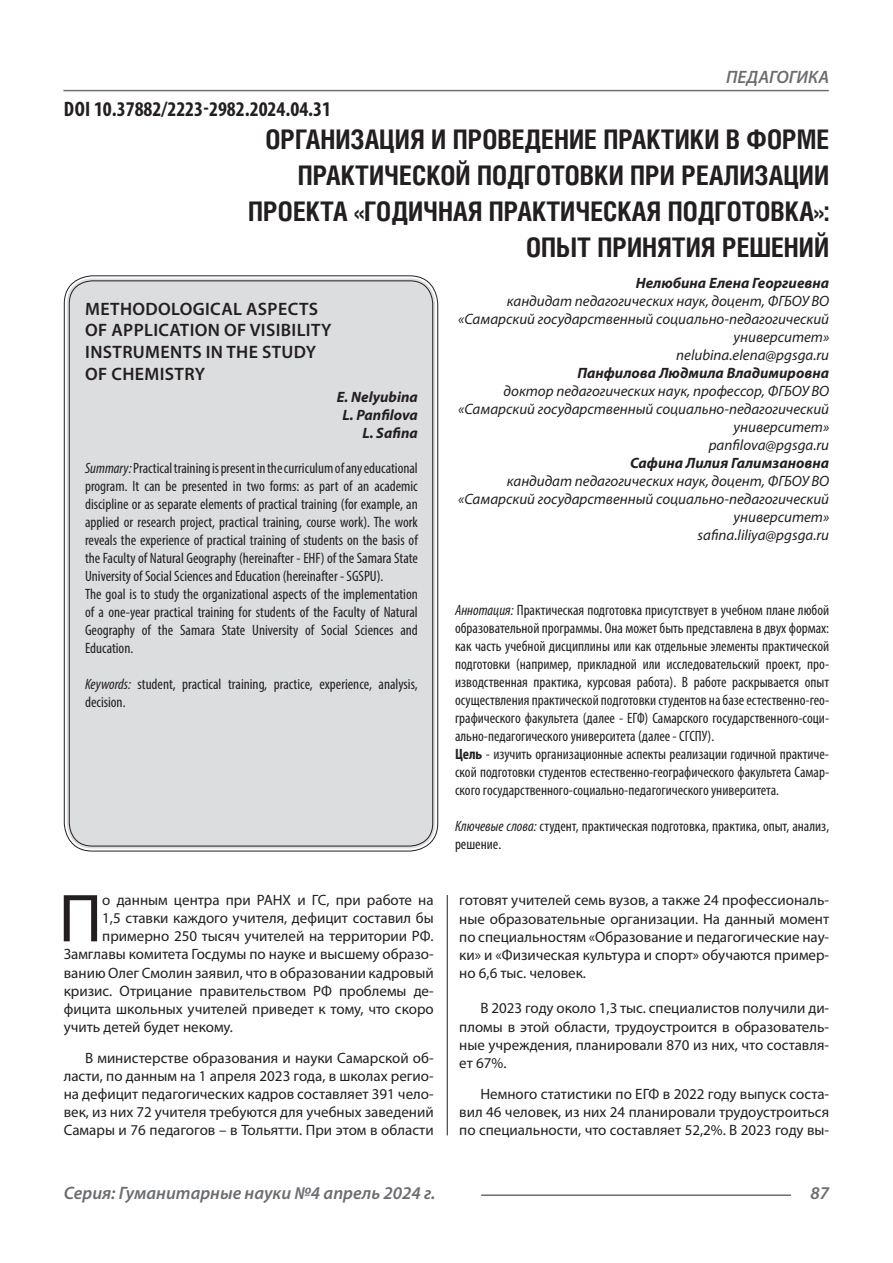
<style>
.page{position:relative;width:893px;height:1263px;background:#fff}
.page>*{position:absolute;margin:0;border:0;box-sizing:border-box;transform-origin:0 0}
.Статья_текст_первый{font:68.4px "Myriad Pro";color:#231f20}
.Статья_название{font:700 27px/36px "Helios Cond C";color:#231f20;text-align:right}
.ДОИ{font:700 condensed 21px "Myriad Pro";color:#231f20}
.Статья_название_англ{font:600 18px/21.6px "Myriad Pro";letter-spacing:.02em;color:#231f20}
.t1{font:italic 600 18px "Myriad Pro";color:#6c6d70}
.Статья_аннотация_тек{font:condensed 15px/18px "Myriad Pro";color:#231f20;text-align:justify}
.Статья_текст{font:15px/18.1px "Myriad Pro";color:#231f20;text-align:justify}
.Статья_аннотация_анг{font:condensed 15px/18px "Myriad Pro";color:#231f20;text-align:justify}
.Статья_автор_инфо{font:italic 15px/18px "Myriad Pro";color:#231f20;text-align:right}
.Статья_текст_первый-2{font:15px "Myriad Pro";color:#231f20}
.Статья_автор_фио_рус{font:italic 700 15px "Myriad Pro";color:#231f20}
.Статья_автор_англ{font:italic 700 15px "Myriad Pro";color:#231f20}
.s1{font-style:italic}
.s2{font-weight:700}
</style>
<div class="page">
<hr style="left:447px;top:128px;width:1px;height:1007px;background:#231f20">
<hr style="left:63px;top:90px;width:766px;height:1px;background:#6c6d70">
<hr style="left:481px;top:1194px;width:310px;height:2px;background:#6c6d70">
<div style="left:441px;top:128px;width:10px;height:767px;background:#fff"></div>
<div style="left:67px;top:278px;width:368px;height:570px;background:#dcdddf;border-radius:26px"></div>
<p class="ДОИ" style="left:64px;top:96px;width:269px">DOI 10.37882/2223-2982.2024.04.31</p>
<p class="t1" style="left:726px;top:66px;width:104px">ПЕДАГОГИКА</p>
<p class="Статья_название" style="left:265px;top:121px;width:565px">ОРГАНИЗАЦИЯ И ПРОВЕДЕНИЕ ПРАКТИКИ В ФОРМЕ<br>ПРАКТИЧЕСКОЙ ПОДГОТОВКИ ПРИ РЕАЛИЗАЦИИ</p>
<p class="Статья_название" style="left:248px;top:193px;width:582px">ПРОЕКТА «ГОДИЧНАЯ ПРАКТИЧЕСКАЯ ПОДГОТОВКА»:</p>
<p class="Статья_название" style="left:526px;top:229px;width:305px">ОПЫТ ПРИНЯТИЯ РЕШЕНИЙ</p>
<p class="Статья_автор_фио_рус" style="left:636px;top:273px;width:195px">Нелюбина Елена Георгиевна</p>
<p class="Статья_автор_инфо" style="left:458px;top:291px;width:372px">кандидат педагогических наук, доцент, ФГБОУ ВО «Самарский государственный социально-педагогический университет»</p>
<p class="Статья_автор_инфо" style="left:676px;top:345px;width:154px">nelubina.elena@pgsga.ru</p>
<p class="Статья_автор_фио_рус" style="left:577px;top:363px;width:253px">Панфилова Людмила Владимировна</p>
<p class="Статья_автор_инфо" style="left:458px;top:381px;width:372px">доктор педагогических наук, профессор, ФГБОУ ВО «Самарский государственный социально-педагогический университет»</p>
<p class="Статья_автор_инфо" style="left:709px;top:435px;width:122px">panfilova@pgsga.ru</p>
<p class="Статья_автор_фио_рус" style="left:630px;top:453px;width:201px">Сафина Лилия Галимзановна</p>
<p class="Статья_автор_инфо" style="left:458px;top:471px;width:372px">кандидат педагогических наук, доцент, ФГБОУ ВО «Самарский государственный социально-педагогический университет»</p>
<p class="Статья_автор_инфо" style="left:698px;top:525px;width:133px">safina.liliya@pgsga.ru</p>
<p class="Статья_название_англ" style="left:85px;top:297px;width:248px">METHODOLOGICAL ASPECTS<br>OF APPLICATION OF VISIBILITY<br>INSTRUMENTS IN THE STUDY</p>
<p class="Статья_название_англ" style="left:85px;top:362px;width:121px">OF CHEMISTRY</p>
<p class="Статья_автор_англ" style="left:337px;top:388px;width:82px">E. Nelyubina</p>
<p class="Статья_автор_англ" style="left:342px;top:406px;width:77px">L. Panfilova</p>
<p class="Статья_автор_англ" style="left:362px;top:424px;width:57px">L. Safina</p>
<p class="Статья_аннотация_анг" style="left:85px;top:458px;width:334px"><span class="s1">Summary:</span>Practical training is present in the curriculum of any educational program. It can be presented in two forms: as part of an academic discipline or as separate elements of practical training (for example, an applied or research project, practical training, course work). The work reveals the experience of practical training of students on the basis of the Faculty of Natural Geography (hereinafter - EHF) of the Samara State University of Social Sciences and Education (hereinafter - SGSPU).</p>
<p class="Статья_аннотация_анг" style="left:85px;top:584px;width:334px">The goal is to study the organizational aspects of the implementation of a one-year practical training for students of the Faculty of Natural Geography of the Samara State University of Social Sciences and Education.</p>
<p class="Статья_аннотация_анг" style="left:85px;top:674px;width:334px"><span class="s1">Keywords:</span> student, practical training, practice, experience, analysis, decision.</p>
<p class="Статья_аннотация_тек" style="left:455px;top:601px;width:376px"><span class="s1">Аннотация:</span> Практическая подготовка присутствует в учебном плане любой образовательной программы. Она может быть представлена в двух формах: как часть учебной дисциплины или как отдельные элементы практической подготовки (например, прикладной или исследовательский проект, про&shy;изводственная практика, курсовая работа). В работе раскрывается опыт осуществления практической подготовки студентов на базе естественно-гео&shy;графического факультета (далее - ЕГФ) Самарского государственного-соци&shy;ально-педагогического университета (далее - СГСПУ).</p>
<p class="Статья_аннотация_тек" style="left:455px;top:745px;width:376px"><span class="s2">Цель</span> - изучить организационные аспекты реализации годичной практиче&shy;ской подготовки студентов естественно-географического факультета Самар&shy;ского государственного-социально-педагогического университета.</p>
<p class="Статья_аннотация_тек" style="left:455px;top:817px;width:376px"><span class="s1">Ключевые слова:</span> студент, практическая подготовка, практика, опыт, анализ, решение.</p>
<p class="Статья_текст_первый" style="left:59px;top:876px;width:45px">П</p>
<p class="Статья_текст_первый-2" style="left:102px;top:891px;width:333px">о данным центра при РАНХ и ГС, при работе на</p>
<p class="Статья_текст_первый-2" style="left:102px;top:909px;width:333px">1,5 ставки каждого учителя, дефицит составил бы</p>
<p class="Статья_текст_первый-2" style="left:102px;top:927px;width:333px">примерно 250 тысяч учителей на территории РФ.</p>
<p class="Статья_текст_первый-2" style="left:64px;top:945px;width:371px">Замглавы комитета Госдумы по науке и высшему образо-</p>
<p class="Статья_текст_первый-2" style="left:64px;top:963px;width:371px">ванию Олег Смолин заявил, что в образовании кадровый</p>
<p class="Статья_текст_первый-2" style="left:64px;top:981px;width:371px">кризис. Отрицание правительством РФ проблемы де-</p>
<p class="Статья_текст_первый-2" style="left:64px;top:999px;width:371px">фицита школьных учителей приведет к тому, что скоро</p>
<p class="Статья_текст_первый-2" style="left:64px;top:1017px;width:171px">учить детей будет некому.</p>
<p class="Статья_текст" style="left:64px;top:1048px;width:371px;text-indent:21px">В министерстве образования и науки Самарской об&shy;ласти, по данным на 1 апреля 2023 года, в школах регио&shy;на дефицит педагогических кадров составляет 391 чело&shy;век, из них 72 учителя требуются для учебных заведений Самары и 76 педагогов – в Тольятти. При этом в области</p>
<p class="Статья_текст" style="left:459px;top:891px;width:371px">готовят учителей семь вузов, а также 24 профессиональ&shy;ные образовательные организации. На данный момент по специальностям «Образование и педагогические нау&shy;ки» и «Физическая культура и спорт» обучаются пример&shy;но 6,6 тыс. человек.</p>
<p class="Статья_текст" style="left:459px;top:999px;width:371px;text-indent:21px">В 2023 году около 1,3 тыс. специалистов получили ди&shy;пломы в этой области, трудоустроится в образователь&shy;ные учреждения, планировали 870 из них, что составля&shy;ет 67%.</p>
<p class="Статья_текст" style="left:459px;top:1085px;width:371px;text-indent:21px">Немного статистики по ЕГФ в 2022 году выпуск соста&shy;вил 46 человек, из них 24 планировали трудоустроиться по специальности, что составляет 52,2%. В 2023 году вы-</p>
<p class="t1" style="left:64px;top:1182px;width:373px">Серия: Гуманитарные науки №4 апрель 2024 г.</p>
<p class="t1" style="left:810px;top:1182px;width:20px">87</p>
</div>
